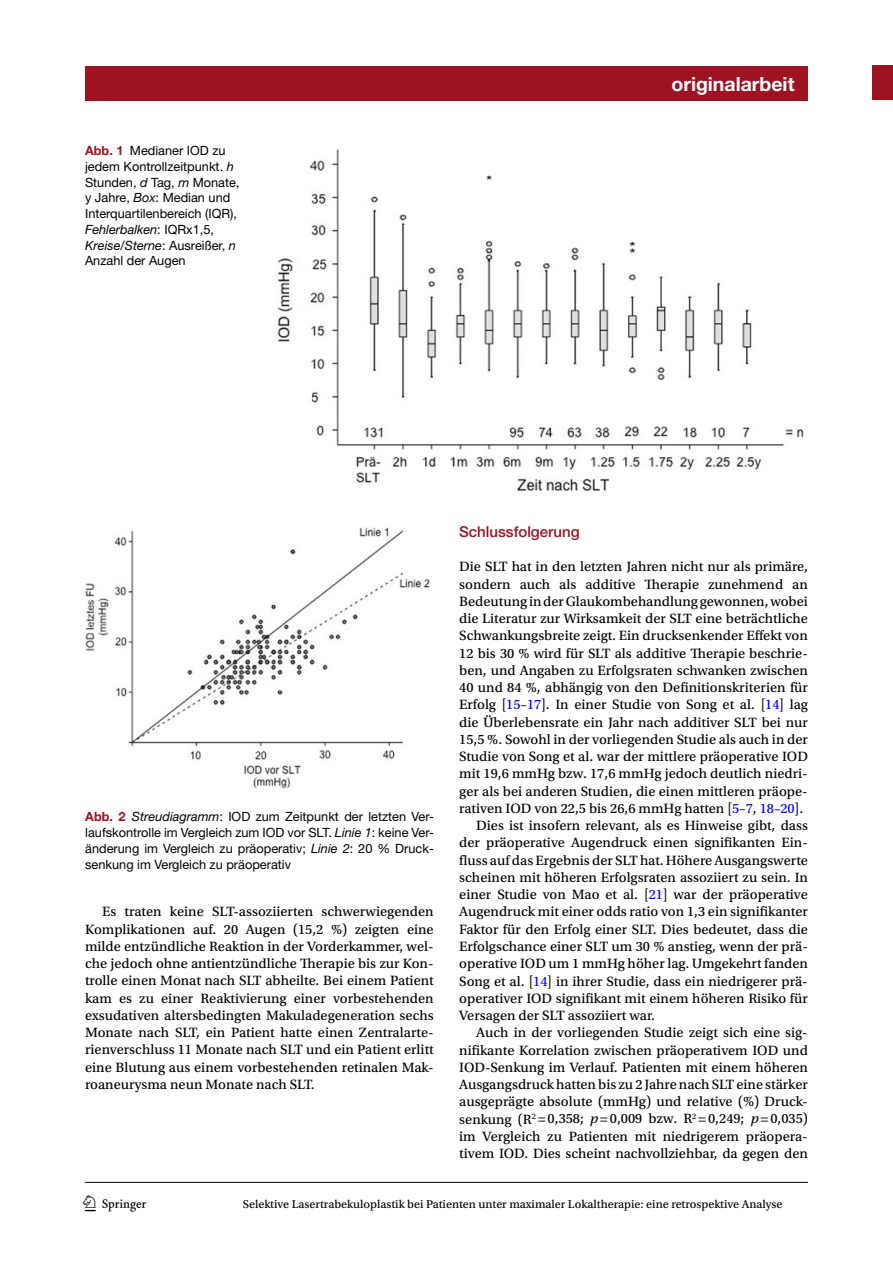
<style>
.page{position:relative;width:893px;height:1263px;background:#fff}
.page>*{position:absolute;margin:0;border:0;box-sizing:border-box;transform-origin:0 0}
.t1{font:22.5px "Springnew";color:#000}
.t2{font:700 19.5px "Helvetica Neue";color:#fff}
.t3{font:500 15px "Helvetica Neue";color:#9d1322}
.t4{font:14.25px/17.2px "Utopia Std Capt";color:#000;text-align:justify}
.t5{font:12.75px/15.8px "Helvetica Neue";color:#000}
.t6{font:12px "Utopia Std Capt";color:#000}
.s1{font-weight:700;color:#9d1322}
.s2{font-style:italic}
.s3{color:#00f}
.s4{font-family:"Utopia Std Capt It"}
.s5{font-size:15px}
</style>
<div class="page">
<div style="left:85px;top:66px;width:722px;height:34px;background:#9d1322"></div>
<div style="left:872px;top:66px;width:21px;height:34px;background:#9d1322"></div>
<hr style="left:85px;top:1182px;width:723px;height:1px;background:#000">
<img style="left:277px;top:149px;width:527px;height:342px">
<img style="left:85px;top:528px;width:345px;height:261px">
<p class="t5" style="left:85px;top:142px;width:156px"><span class="s1">Abb. 1</span> Medianer IOD zu jedem Kontrollzeitpunkt. <span class="s2">h<br></span>Stunden, <span class="s2">d</span> Tag, <span class="s2">m</span> Monate, y Jahre, <span class="s2">Box</span>: Median und<br>Interquartilenbereich (IQR),<br><span class="s2">Fehlerbalken</span>: IQRx1,5,<br><span class="s2">Kreise/Sterne</span>: Ausreißer, <span class="s2">n<br></span>Anzahl der Augen</p>
<h2 class="t2" style="left:671px;top:72px;width:125px">originalarbeit</h2>
<p class="t5" style="left:85px;top:809px;width:350px;text-align:justify"><span class="s1">Abb. 2</span> <span class="s2">Streudiagramm</span>: IOD zum Zeitpunkt der letzten Ver&shy;laufskontrolle im Vergleich zum IOD vor SLT. <span class="s2">Linie 1</span>: keine Ver&shy;änderung im Vergleich zu präoperativ; <span class="s2">Linie 2</span>: 20 % Druck&shy;senkung im Vergleich zu präoperativ</p>
<p class="t4" style="left:85px;top:903px;width:350px;text-indent:17px">Es traten keine SLT-assoziierten schwerwiegenden Komplikationen auf. 20 Augen (15,2 %) zeigten eine milde entzündliche Reaktion in der Vorderkammer, wel&shy;che jedoch ohne antientzündliche Therapie bis zur Kon&shy;trolle einen Monat nach SLT abheilte. Bei einem Patient kam es zu einer Reaktivierung einer vorbestehenden exsudativen altersbedingten Makuladegeneration sechs Monate nach SLT, ein Patient hatte einen Zentralarte&shy;rienverschluss 11 Monate nach SLT und ein Patient erlitt eine Blutung aus einem vorbestehenden retinalen Mak&shy;roaneurysma neun Monate nach SLT.</p>
<p class="t3" style="left:459px;top:522px;width:122px">Schlussfolgerung</p>
<p class="t4" style="left:459px;top:558px;width:350px">Die SLT hat in den letzten Jahren nicht nur als primäre,</p>
<p class="t4" style="left:459px;top:576px;width:350px">sondern auch als additive Therapie zunehmend an</p>
<p class="t4" style="left:459px;top:593px;width:350px">Bedeutung in der Glaukombehandlung gewonnen, wobei</p>
<p class="t4" style="left:459px;top:610px;width:350px">die Literatur zur Wirksamkeit der SLT eine beträchtliche</p>
<p class="t4" style="left:459px;top:627px;width:350px">Schwankungsbreite zeigt. Ein drucksenkender Effekt von</p>
<p class="t4" style="left:459px;top:645px;width:350px">12 bis 30 % wird für SLT als additive Therapie beschrie-</p>
<p class="t4" style="left:459px;top:662px;width:350px">ben, und Angaben zu Erfolgsraten schwanken zwischen</p>
<p class="t4" style="left:459px;top:679px;width:350px">40 und 84 %, abhängig von den Definitionskriterien für</p>
<p class="t4" style="left:459px;top:696px;width:350px">Erfolg [<span class="s3">15</span>–<span class="s3">17</span>]. In einer Studie von Song et al. [<span class="s3">14</span>] lag</p>
<p class="t4" style="left:459px;top:714px;width:350px">die Überlebensrate ein Jahr nach additiver SLT bei nur</p>
<p class="t4" style="left:459px;top:731px;width:350px">15,5 %. Sowohl in der vorliegenden Studie als auch in der</p>
<p class="t4" style="left:459px;top:748px;width:350px">Studie von Song et al. war der mittlere präoperative IOD</p>
<p class="t4" style="left:459px;top:765px;width:350px">mit 19,6 mmHg bzw. 17,6 mmHg jedoch deutlich niedri-</p>
<p class="t4" style="left:459px;top:783px;width:350px">ger als bei anderen Studien, die einen mittleren präope-</p>
<p class="t4" style="left:459px;top:800px;width:345px">rativen IOD von 22,5 bis 26,6 mmHg hatten [<span class="s3">5</span>–<span class="s3">7</span>, <span class="s3">18</span>–<span class="s3">20</span>].</p>
<p class="t4" style="left:476px;top:817px;width:333px">Dies ist insofern relevant, als es Hinweise gibt, dass</p>
<p class="t4" style="left:459px;top:834px;width:350px">der präoperative Augendruck einen signifikanten Ein-</p>
<p class="t4" style="left:459px;top:852px;width:350px">fluss auf das Ergebnis der SLT hat. Höhere Ausgangswerte</p>
<p class="t4" style="left:459px;top:869px;width:350px">scheinen mit höheren Erfolgsraten assoziiert zu sein. In</p>
<p class="t4" style="left:459px;top:886px;width:350px">einer Studie von Mao et al. [<span class="s3">21</span>] war der präoperative</p>
<p class="t4" style="left:459px;top:903px;width:350px">Augendruck mit einer odds ratio von 1,3 ein signifikanter</p>
<p class="t4" style="left:459px;top:921px;width:350px">Faktor für den Erfolg einer SLT. Dies bedeutet, dass die</p>
<p class="t4" style="left:459px;top:938px;width:350px">Erfolgschance einer SLT um 30 % anstieg, wenn der prä-</p>
<p class="t4" style="left:459px;top:955px;width:350px">operative IOD um 1 mmHg höher lag. Umgekehrt fanden</p>
<p class="t4" style="left:459px;top:972px;width:350px">Song et al. [<span class="s3">14</span>] in ihrer Studie, dass ein niedrigerer prä-</p>
<p class="t4" style="left:459px;top:990px;width:350px">operativer IOD signifikant mit einem höheren Risiko für</p>
<p class="t4" style="left:459px;top:1007px;width:197px">Versagen der SLT assoziiert war.</p>
<p class="t4" style="left:476px;top:1024px;width:333px">Auch in der vorliegenden Studie zeigt sich eine sig-</p>
<p class="t4" style="left:459px;top:1041px;width:350px">nifikante Korrelation zwischen präoperativem IOD und</p>
<p class="t4" style="left:459px;top:1059px;width:350px">IOD-Senkung im Verlauf. Patienten mit einem höheren</p>
<p class="t4" style="left:459px;top:1076px;width:350px">Ausgangsdruck hatten bis zu 2 Jahre nach SLT eine stärker</p>
<p class="t4" style="left:459px;top:1093px;width:350px">ausgeprägte absolute (mmHg) und relative (%) Druck-</p>
<p class="t4" style="left:459px;top:1110px;width:350px">senkung (R<sup>2</sup> =0,358; <span class="s4">p</span>=0,009 bzw. R<sup>2</sup> =0,249; <span class="s4">p</span>=0,035)</p>
<p class="t4" style="left:459px;top:1128px;width:350px">im Vergleich zu Patienten mit niedrigerem präopera-</p>
<p class="t4" style="left:459px;top:1145px;width:350px">tivem IOD. Dies scheint nachvollziehbar, da gegen den</p>
<h1 class="t1" style="left:85px;top:1195px;width:63px">1 3</h1>
<p class="t6" style="left:243px;top:1198px;width:567px">Selektive Lasertrabekuloplastik bei Patienten unter maximaler Lokaltherapie: eine retrospektive Analyse <span class="s5">5</span></p>
</div>
